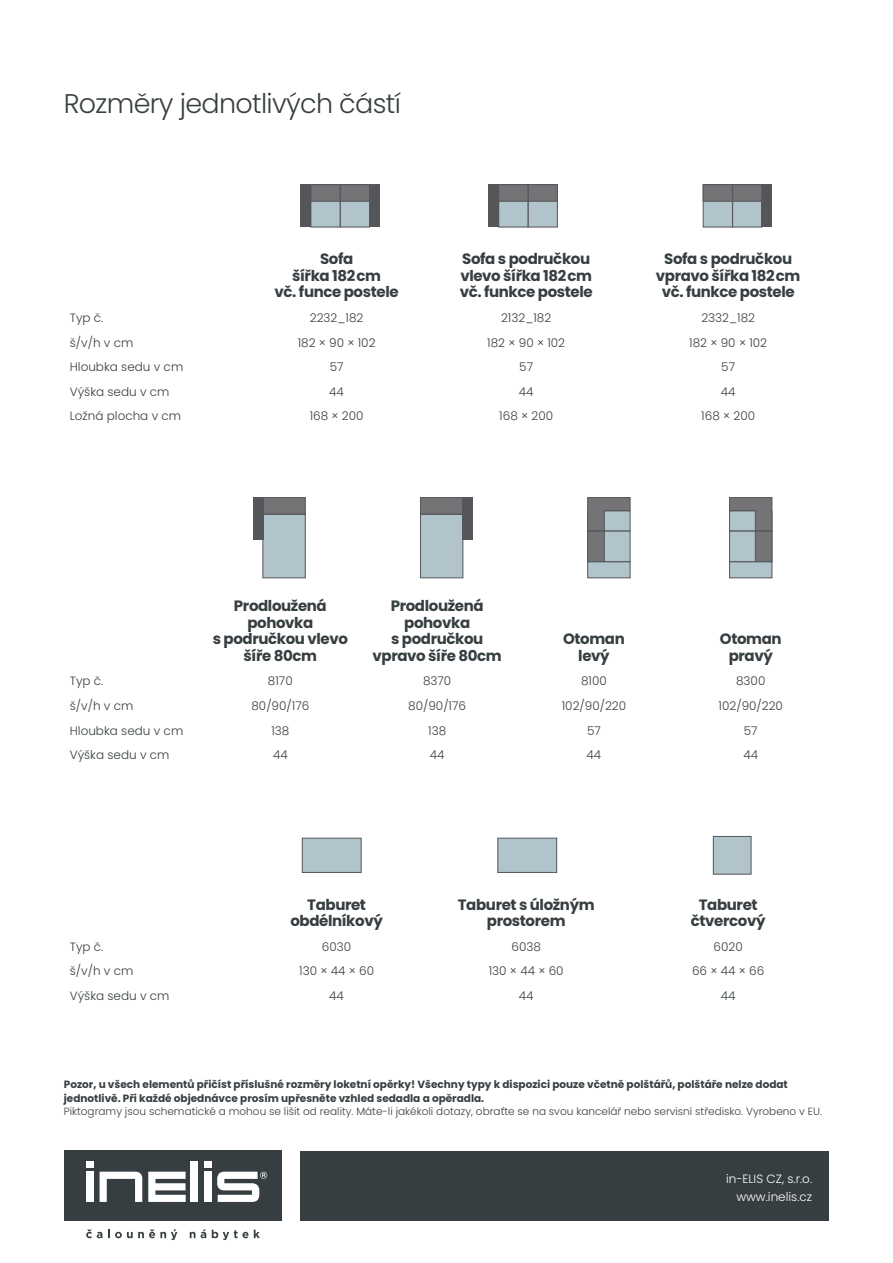
<style>
.page{position:relative;width:893px;height:1263px;background:#fff}
.page>*{position:absolute;margin:0;border:0;box-sizing:border-box;transform-origin:0 0}
.t1{font:300 27px "Poppins";letter-spacing:-.025em;color:#373e41}
.t2{font:700 15px/16.5px "Poppins";letter-spacing:-.025em;color:#373e41;text-align:center}
.t3{font:300 12px "Poppins";color:#373e41}
.t4{font:300 12px/18px "Poppins";color:#fff;text-align:right}
.t5{font:700 10.5px/13.5px "Poppins";color:#373e41}
.t6{font:300 10.5px "Poppins";color:#373e41}
</style>
<div class="page">
<div style="left:64px;top:1151px;width:218px;height:70px;background:#373e41"></div>
<div style="left:86px;top:1172px;width:7px;height:30px;background:#fff"></div>
<svg style="left:100px;top:1172px;width:42px;height:30px"></svg>
<svg style="left:148px;top:1172px;width:38px;height:30px"></svg>
<div style="left:191px;top:1161px;width:7px;height:41px;background:#fff"></div>
<div style="left:204px;top:1172px;width:8px;height:30px;background:#fff"></div>
<div style="left:86px;top:1161px;width:7px;height:6px;background:#fff"></div>
<div style="left:204px;top:1161px;width:8px;height:6px;background:#fff"></div>
<svg style="left:217px;top:1172px;width:50px;height:30px"></svg>
<svg style="left:86px;top:1229px;width:16px;height:9px"></svg>
<svg style="left:108px;top:1229px;width:69px;height:11px"></svg>
<svg style="left:190px;top:1232px;width:5px;height:6px"></svg>
<svg style="left:201px;top:1229px;width:5px;height:9px"></svg>
<svg style="left:212px;top:1230px;width:48px;height:10px"></svg>
<div style="left:300px;top:1151px;width:529px;height:69px;background:#373e41"></div>
<div style="left:732px;top:184px;width:30px;height:43px;background:#b1c3cb;border:1px solid #54565a"></div>
<div style="left:703px;top:184px;width:30px;height:43px;background:#b1c3cb;border:1px solid #54565a"></div>
<div style="left:762px;top:184px;width:10px;height:43px;background:#54565a"></div>
<div style="left:732px;top:184px;width:30px;height:18px;background:#747477;border:1px solid #54565a"></div>
<div style="left:703px;top:184px;width:30px;height:18px;background:#747477;border:1px solid #54565a"></div>
<div style="left:340px;top:184px;width:30px;height:43px;background:#b1c3cb;border:1px solid #54565a"></div>
<div style="left:311px;top:184px;width:29px;height:43px;background:#b1c3cb"></div>
<div style="left:301px;top:184px;width:10px;height:43px;background:#54565a"></div>
<div style="left:369px;top:184px;width:10px;height:43px;background:#54565a"></div>
<div style="left:340px;top:184px;width:30px;height:18px;background:#747477;border:1px solid #54565a"></div>
<div style="left:311px;top:184px;width:29px;height:18px;background:#747477;border:1px solid #54565a"></div>
<div style="left:528px;top:184px;width:30px;height:43px;background:#b1c3cb;border:1px solid #54565a"></div>
<div style="left:498px;top:184px;width:30px;height:43px;background:#b1c3cb;border:1px solid #54565a"></div>
<div style="left:489px;top:184px;width:10px;height:43px;background:#54565a"></div>
<div style="left:528px;top:184px;width:30px;height:18px;background:#747477;border:1px solid #54565a"></div>
<div style="left:498px;top:184px;width:30px;height:18px;background:#747477;border:1px solid #54565a"></div>
<div style="left:302px;top:838px;width:59px;height:35px;background:#b1c3cb;border:1px solid #54565a"></div>
<div style="left:497px;top:838px;width:60px;height:35px;background:#b1c3cb;border:1px solid #54565a"></div>
<div style="left:713px;top:836px;width:38px;height:38px;background:#b1c3cb;border:1px solid #54565a"></div>
<div style="left:420px;top:514px;width:43px;height:64px;background:#b1c3cb;border:1px solid #54565a"></div>
<svg style="left:420px;top:497px;width:43px;height:18px"></svg>
<div style="left:463px;top:497px;width:10px;height:43px;background:#54565a"></div>
<div style="left:263px;top:514px;width:43px;height:64px;background:#b1c3cb;border:1px solid #54565a"></div>
<svg style="left:263px;top:497px;width:43px;height:18px"></svg>
<div style="left:253px;top:497px;width:10px;height:43px;background:#54565a"></div>
<div style="left:587px;top:531px;width:43px;height:31px;background:#b1c3cb;border:1px solid #54565a"></div>
<div style="left:587px;top:531px;width:18px;height:31px;background:#747477;border:1px solid #54565a"></div>
<div style="left:587px;top:562px;width:43px;height:16px;background:#b1c3cb;border:1px solid #54565a"></div>
<svg style="left:587px;top:497px;width:44px;height:34px"></svg>
<div style="left:729px;top:531px;width:43px;height:31px;background:#b1c3cb;border:1px solid #54565a"></div>
<div style="left:755px;top:531px;width:17px;height:31px;background:#747477;border:1px solid #54565a"></div>
<div style="left:729px;top:562px;width:43px;height:16px;background:#b1c3cb;border:1px solid #54565a"></div>
<svg style="left:729px;top:497px;width:43px;height:34px"></svg>
<h1 class="t1" style="left:64px;top:88px;width:339px">Rozměry jednotlivých částí</h1>
<p class="t2" style="left:275px;top:251px;width:126px">Sofa<br>šířka 182cm<br>vč. funce postele</p>
<p class="t2" style="left:460px;top:251px;width:134px;text-align:left">Sofa s područkou vlevo šířka 182cm vč. funkce postele</p>
<p class="t2" style="left:656px;top:251px;width:146px">Sofa s područkou vpravo šířka 182cm vč. funkce postele</p>
<p class="t3" style="left:70px;top:311px;width:35px">Typ č.</p>
<p class="t3" style="left:310px;top:311px;width:55px">2232_182</p>
<p class="t3" style="left:501px;top:311px;width:52px">2132_182</p>
<p class="t3" style="left:701px;top:311px;width:55px">2332_182</p>
<p class="t3" style="left:70px;top:335px;width:65px">š/v/h v cm</p>
<p class="t3" style="left:298px;top:335px;width:79px">182 × 90 × 102</p>
<p class="t3" style="left:487px;top:335px;width:79px">182 × 90 × 102</p>
<p class="t3" style="left:689px;top:335px;width:79px">182 × 90 × 102</p>
<p class="t3" style="left:70px;top:360px;width:115px">Hloubka sedu v cm</p>
<p class="t3" style="left:330px;top:360px;width:15px">57</p>
<p class="t3" style="left:519px;top:360px;width:15px">57</p>
<p class="t3" style="left:721px;top:360px;width:15px">57</p>
<p class="t3" style="left:70px;top:385px;width:101px">Výška sedu v cm</p>
<p class="t3" style="left:329px;top:385px;width:16px">44</p>
<p class="t3" style="left:519px;top:385px;width:16px">44</p>
<p class="t3" style="left:721px;top:385px;width:16px">44</p>
<p class="t3" style="left:70px;top:409px;width:113px">Ložná plocha v cm</p>
<p class="t3" style="left:310px;top:409px;width:55px">168 × 200</p>
<p class="t3" style="left:499px;top:409px;width:55px">168 × 200</p>
<p class="t3" style="left:701px;top:409px;width:55px">168 × 200</p>
<p class="t2" style="left:213px;top:598px;width:137px">Prodloužená pohovka<br>s područkou vlevo šíře 80cm</p>
<p class="t2" style="left:373px;top:598px;width:131px">Prodloužená pohovka<br>s područkou vpravo šíře 80cm</p>
<p class="t2" style="left:563px;top:631px;width:63px">Otoman levý</p>
<p class="t2" style="left:720px;top:631px;width:63px">Otoman pravý</p>
<p class="t3" style="left:70px;top:674px;width:35px">Typ č.</p>
<p class="t3" style="left:268px;top:674px;width:26px">8170</p>
<p class="t3" style="left:423px;top:674px;width:30px">8370</p>
<p class="t3" style="left:581px;top:674px;width:27px">8100</p>
<p class="t3" style="left:736px;top:674px;width:31px">8300</p>
<p class="t3" style="left:70px;top:699px;width:65px">š/v/h v cm</p>
<p class="t3" style="left:251px;top:699px;width:59px">80/90/176</p>
<p class="t3" style="left:408px;top:699px;width:59px">80/90/176</p>
<p class="t3" style="left:562px;top:699px;width:66px">102/90/220</p>
<p class="t3" style="left:719px;top:699px;width:66px">102/90/220</p>
<p class="t3" style="left:70px;top:723px;width:115px">Hloubka sedu v cm</p>
<p class="t3" style="left:271px;top:723px;width:20px">138</p>
<p class="t3" style="left:428px;top:723px;width:20px">138</p>
<p class="t3" style="left:587px;top:723px;width:15px">57</p>
<p class="t3" style="left:744px;top:723px;width:15px">57</p>
<p class="t3" style="left:70px;top:748px;width:101px">Výška sedu v cm</p>
<p class="t3" style="left:273px;top:748px;width:16px">44</p>
<p class="t3" style="left:430px;top:748px;width:16px">44</p>
<p class="t3" style="left:587px;top:748px;width:16px">44</p>
<p class="t3" style="left:743px;top:748px;width:16px">44</p>
<p class="t2" style="left:290px;top:896px;width:94px">Taburet obdélníkový</p>
<p class="t2" style="left:458px;top:896px;width:138px">Taburet s úložným prostorem</p>
<p class="t2" style="left:691px;top:896px;width:76px">Taburet čtvercový</p>
<p class="t3" style="left:70px;top:940px;width:35px">Typ č.</p>
<p class="t3" style="left:322px;top:940px;width:31px">6030</p>
<p class="t3" style="left:511px;top:940px;width:31px">6038</p>
<p class="t3" style="left:714px;top:940px;width:31px">6020</p>
<p class="t3" style="left:70px;top:964px;width:65px">š/v/h v cm</p>
<p class="t3" style="left:299px;top:964px;width:76px">130 × 44 × 60</p>
<p class="t3" style="left:489px;top:964px;width:76px">130 × 44 × 60</p>
<p class="t3" style="left:692px;top:964px;width:74px">66 × 44 × 66</p>
<p class="t3" style="left:70px;top:989px;width:101px">Výška sedu v cm</p>
<p class="t3" style="left:329px;top:989px;width:16px">44</p>
<p class="t3" style="left:519px;top:989px;width:16px">44</p>
<p class="t3" style="left:721px;top:989px;width:16px">44</p>
<p class="t5" style="left:64px;top:1077px;width:726px">Pozor, u všech elementů přičíst příslušné rozměry loketní opěrky! Všechny typy k dispozici pouze včetně polštářů, polštáře nelze dodat jednotlivě. Při každé objednávce prosím upřesněte vzhled sedadla a opěradla.</p>
<p class="t6" style="left:64px;top:1105px;width:760px">Piktogramy jsou schematické a mohou se lišit od reality. Máte-li jakékoli dotazy, obraťte se na svou kancelář nebo servisní středisko. Vyrobeno v EU.</p>
<p class="t4" style="left:726px;top:1170px;width:88px">in-ELIS CZ, s.r.o. www.inelis.cz</p>
</div>
